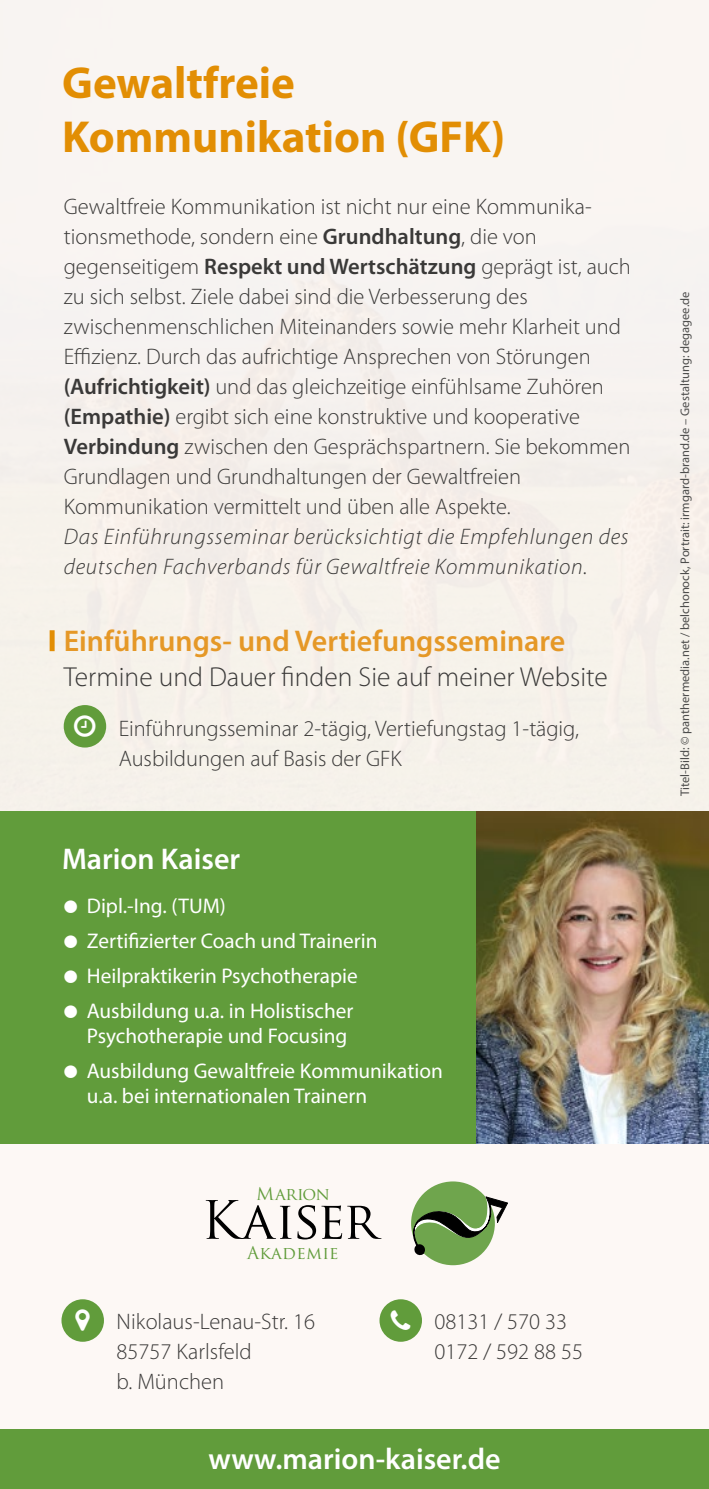
<style>
.page{position:relative;width:709px;height:1489px;background:#fff}
.page>*{position:absolute;margin:0;border:0;box-sizing:border-box;transform-origin:0 0}
.t1{font:51.5px "Trajan Pro";letter-spacing:-.025em;color:#000}
.t2{font:700 45px/54px "Myriad Pro";color:#e28e04}
.t3{font:600 30px "Myriad Pro";color:#e59827}
.t4{font:600 30px "Myriad Pro";color:#fff}
.t5{font:300 27.5px "Myriad Pro";color:#3a3938}
.t6{font:300 22.5px/30px "Myriad Pro";color:#3a3938}
.t7{font:italic 300 22.5px/30px "Myriad Pro";letter-spacing:.03em;color:#3a3938}
.t8{font:21.25px/25px "Myriad Pro";color:#fff;text-align:right}
.t9{font:17.25px "Trajan Pro";letter-spacing:.015em;color:#619c3b}
.t10{font:12.5px "Myriad Pro";color:#4d4d4c}
.s1{font-weight:600}
</style>
<div class="page">
<div style="left:0;top:0;width:709px;height:1488px;background:#fdf8f5"></div>
<div style="left:0;top:811px;width:476px;height:332px;background:#619c3b"></div>
<img style="left:476px;top:811px;width:233px;height:332px">
<div style="left:411px;top:1181px;width:84px;height:84px;background:#6fa54d;border-radius:50%"></div>
<svg style="left:411px;top:1196px;width:97px;height:59px"></svg>
<div style="left:64px;top:705px;width:42px;height:42px;background:#619c3b;border-radius:50%"></div>
<div style="left:61px;top:1299px;width:43px;height:42px;background:#619c3b;border-radius:50%"></div>
<div style="left:379px;top:1299px;width:43px;height:42px;background:#619c3b;border-radius:50%"></div>
<div style="left:0;top:1429px;width:709px;height:59px;background:#619c3b"></div>
<div style="left:50px;top:630px;width:5px;height:21px;background:#e28e04"></div>
<h2 class="t2" style="left:62px;top:54px;width:445px">Gewaltfreie<br>Kommunikation (GFK)</h2>
<p class="t6" style="left:64px;top:191px;width:569px">Gewaltfreie Kommunikation ist nicht nur eine Kommunika&shy;tionsmethode, sondern eine <span class="s1">Grundhaltung</span>, die von gegenseitigem <span class="s1">Respekt und Wertschätzung</span> geprägt ist, auch zu sich selbst. Ziele dabei sind die Verbesserung des zwischenmenschlichen Miteinanders sowie mehr Klarheit und Effizienz. Durch das aufrichtige Ansprechen von Störungen <span class="s1">(Aufrichtigkeit)</span> und das gleichzeitige einfühlsame Zuhören <span class="s1">(Empathie)</span> ergibt sich eine konstruktive und kooperative <span class="s1">Verbindung</span> zwischen den Gesprächspartnern. Sie bekommen Grundlagen und Grundhaltungen der Gewaltfreien Kommunikation vermittelt und üben alle Aspekte.</p>
<p class="t7" style="left:64px;top:521px;width:566px">Das Einführungsseminar berücksichtigt die Empfehlungen des deutschen Fachverbands für Gewaltfreie Kommunikation.</p>
<h3 class="t3" style="left:64px;top:621px;width:503px">Einführungs- und Vertiefungsseminare</h3>
<p class="t5" style="left:64px;top:660px;width:545px">Termine und Dauer finden Sie auf meiner Website</p>
<p class="t6" style="left:119px;top:713px;width:462px">Einführungsseminar 2-tägig, Vertiefungstag 1-tägig,<br>Ausbildungen auf Basis der GFK</p>
<h3 class="t4" style="left:62px;top:840px;width:180px">Marion Kaiser</h3>
<p class="t8" style="left:62px;top:893px;width:165px">● Dipl.-Ing. (TUM)</p>
<p class="t8" style="left:62px;top:928px;width:317px">● Zertifizierter Coach und Trainerin</p>
<p class="t8" style="left:62px;top:963px;width:297px">● Heilpraktikerin Psychotherapie</p>
<p class="t8" style="left:62px;top:998px;width:293px">● Ausbildung u.a. in Holistischer<br>Psychotherapie und Focusing</p>
<p class="t8" style="left:87px;top:1058px;width:357px;text-align:left;text-indent:-25px">● Ausbildung Gewaltfreie Kommunikation u.a. bei internationalen Trainern</p>
<p class="t9" style="left:256px;top:1182px;width:75px">Marion</p>
<h1 class="t1" style="left:201px;top:1187px;width:178px">Kaiser</h1>
<p class="t9" style="left:247px;top:1241px;width:93px">Akademie</p>
<p class="t6" style="left:116px;top:1306px;width:200px">Nikolaus-Lenau-Str. 16<br>85757 Karlsfeld<br>b. München</p>
<p class="t6" style="left:434px;top:1306px;width:150px">08131 / 570 33<br>0172 / 592 88 55</p>
<h3 class="t4" style="left:208px;top:1439px;width:294px">www.marion-kaiser.de</h3>
<p class="t10" style="left:677px;top:796px;width:506px;rotate:-90deg">Titel-Bild: © panthermedia.net / belchonock, Portrait: irmgard-brand.de – Gestaltung: degagee.de</p>
</div>
